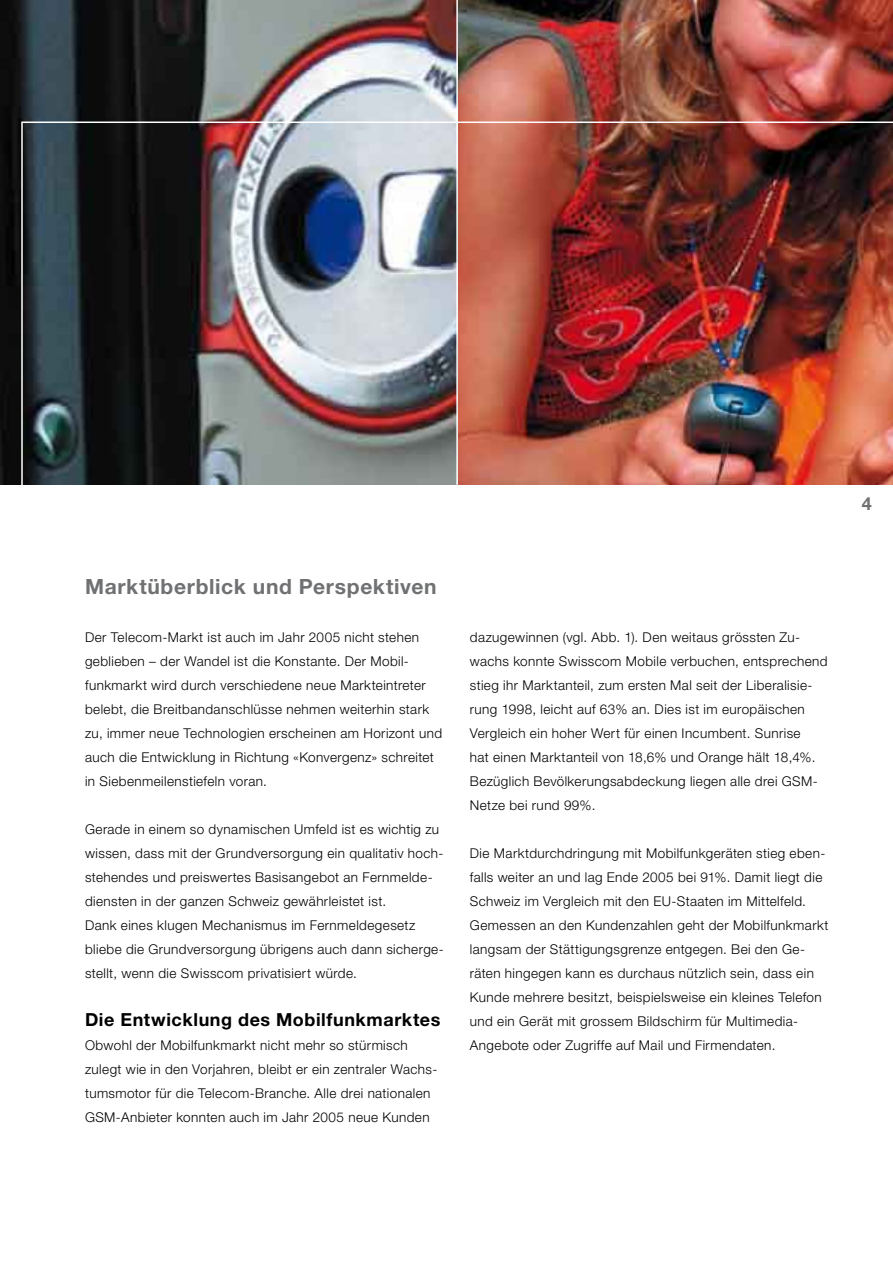
<style>
.page{position:relative;width:893px;height:1263px;background:#fff}
.page>*{position:absolute;margin:0;border:0;box-sizing:border-box;transform-origin:0 0}
.t1{font:700 21px "Helvetica Neue";letter-spacing:.03em;color:#707173}
.t2{font:700 18px "Helvetica Neue";letter-spacing:.03em;color:#000}
.t3{font:300 13.5px/24px "Helvetica Neue";letter-spacing:.03em;color:#000}
</style>
<div class="page">
<img style="left:0;top:0;width:893px;height:485px">
<hr style="left:456px;top:0;width:2px;height:485px;background:#fff">
<img style="left:21px;top:122px;width:872px;height:363px">
<h1 class="t1" style="left:85px;top:574px;width:353px">Marktüberblick und Perspektiven</h1>
<p class="t3" style="left:85px;top:625px;width:359px">Der Telecom-Markt ist auch im Jahr 2005 nicht stehen geblieben – der Wandel ist die Konstante. Der Mobil&shy;funkmarkt wird durch verschiedene neue Markteintreter belebt, die Breitbandanschlüsse nehmen weiterhin stark zu, immer neue Technologien erscheinen am Horizont und auch die Entwicklung in Richtung «Konvergenz» schreitet in Siebenmeilenstiefeln voran.</p>
<p class="t3" style="left:85px;top:817px;width:360px">Gerade in einem so dynamischen Umfeld ist es wichtig zu wissen, dass mit der Grundversorgung ein qualitativ hoch&shy;stehendes und preiswertes Basisangebot an Fernmelde&shy;diensten in der ganzen Schweiz gewährleistet ist.<br>Dank eines klugen Mechanismus im Fernmeldegesetz bliebe die Grundversorgung übrigens auch dann sicherge&shy;stellt, wenn die Swisscom privatisiert würde.</p>
<h2 class="t2" style="left:85px;top:1008px;width:357px">Die Entwicklung des Mobilfunkmarktes</h2>
<p class="t3" style="left:85px;top:1033px;width:354px">Obwohl der Mobilfunkmarkt nicht mehr so stürmisch<br>zu- legt wie in den Vorjahren, bleibt er ein zentraler Wachs&shy;tumsmotor für die Telecom-Branche. Alle drei nationalen GSM-Anbieter konnten auch im Jahr 2005 neue Kunden</p>
<p class="t3" style="left:470px;top:625px;width:359px">dazugewinnen (vgl. Abb. 1). Den weitaus grössten Zu&shy;wachs konnte Swisscom Mobile verbuchen, entsprechend stieg ihr Marktanteil, zum ersten Mal seit der Liberalisie&shy;rung 1998, leicht auf 63% an. Dies ist im europäischen Vergleich ein hoher Wert für einen Incumbent. Sunrise<br>hat einen Marktanteil von 18,6% und Orange hält 18,4%.<br>Bezüglich Bevölkerungsabdeckung liegen alle drei GSM-Netze bei rund 99%.</p>
<p class="t3" style="left:470px;top:841px;width:360px">Die Marktdurchdringung mit Mobilfunkgeräten stieg eben&shy;falls weiter an und lag Ende 2005 bei 91%. Damit liegt die Schweiz im Vergleich mit den EU-Staaten im Mittelfeld.<br>Gemessen an den Kundenzahlen geht der Mobilfunkmarkt langsam der Stättigungsgrenze entgegen. Bei den Ge&shy;räten hingegen kann es durchaus nützlich sein, dass ein Kunde mehrere besitzt, beispielsweise ein kleines Telefon und ein Gerät mit grossem Bildschirm für Multimedia-Angebote oder Zugriffe auf Mail und Firmendaten.</p>
</div>
